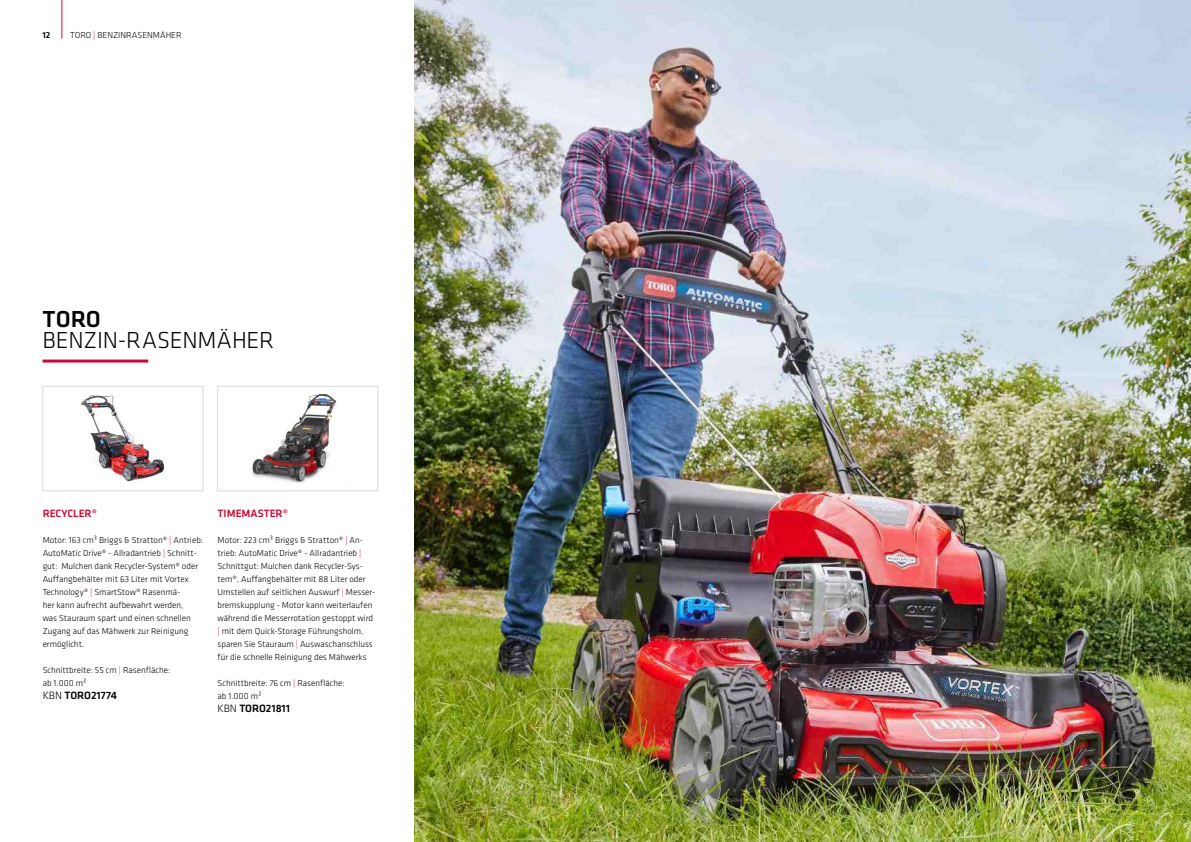
<style>
.page{position:relative;width:1191px;height:842px;background:#fff}
.page>*{position:absolute;margin:0;border:0;box-sizing:border-box;transform-origin:0 0}
.t1{font:300 24px "GC Klavika Fein";letter-spacing:-.01em;color:#000}
.t2{font:500 24px "GC Klavika Fein";color:#000}
.t3{font:500 11px "GC Klavika Fein";letter-spacing:-.01em;color:#000}
.t4{font:500 11px "GC Klavika Fein";color:#cc0935}
.t5{font:300 9px/13px "GC Klavika Fein";color:#000}
.t6{font:500 9px "GC Klavika Fein";color:#000}
.s1{color:#cc0935}
.s2{font-weight:300}
</style>
<div class="page">
<hr style="left:61px;top:0;width:1px;height:39px;background:#cc0935">
<img style="left:414px;top:0;width:777px;height:842px">
<hr style="left:43px;top:360px;width:105px;height:3px;background:#cc0935">
<img style="left:81px;top:395px;width:84px;height:87px">
<div style="left:43px;top:386px;width:160px;height:105px;border:1px solid #dadada"></div>
<img style="left:252px;top:395px;width:85px;height:88px">
<div style="left:217px;top:386px;width:161px;height:105px;border:1px solid #dadada"></div>
<p class="t6" style="left:43px;top:29px;width:9px">12</p>
<p class="t5" style="left:70px;top:29px;width:113px">TORO <span class="s1">|</span> BENZINRASENMÄHER</p>
<h1 class="t2" style="left:43px;top:303px;width:60px">TORO</h1>
<h1 class="t1" style="left:43px;top:326px;width:233px">BENZIN-RASENMÄHER</h1>
<p class="t4" style="left:43px;top:506px;width:56px">RECYCLER®</p>
<p class="t5" style="left:43px;top:533px;width:162px">Motor: 163 cm³ Briggs &amp; Stratton® <span class="s1">|</span> Antrieb:<br>AutoMatic Drive® - Allradantrieb <span class="s1">|</span> Schnitt&shy;gut: Mulchen dank Recycler-System® oder Auffangbehälter mit 63 Liter mit Vortex Technology® <span class="s1">|</span> SmartStow® Rasenmä-<br>her kann aufrecht aufbewahrt werden,<br>was Stauraum spart und einen schnellen Zugang auf das Mähwerk zur Reinigung ermöglicht.</p>
<p class="t5" style="left:43px;top:663px;width:129px">Schnittbreite: 55 cm <span class="s1">|</span> Rasenfläche: ab 1.000 m²</p>
<p class="t3" style="left:43px;top:688px;width:76px"><span class="s2">KBN</span> TORO21774</p>
<p class="t4" style="left:217px;top:506px;width:72px">TIMEMASTER®</p>
<p class="t5" style="left:217px;top:533px;width:159px">Motor: 223 cm³ Briggs &amp; Stratton® <span class="s1">|</span> An&shy;trieb: AutoMatic Drive® - Allradantrieb <span class="s1">| </span>Schnittgut: Mulchen dank Recycler-Sys&shy;tem®, Auffangbehälter mit 88 Liter oder Umstellen auf seitlichen Auswurf <span class="s1">|</span> Messer&shy;bremskupplung - Motor kann weiterlaufen während die Messerrotation gestoppt wird <span class="s1">|</span> mit dem Quick-Storage Führungsholm, sparen Sie Stauraum <span class="s1">|</span> Auswaschanschluss für die schnelle Reinigung des Mähwerks</p>
<p class="t5" style="left:217px;top:676px;width:129px">Schnittbreite: 76 cm <span class="s1">|</span> Rasenfläche: ab 1.000 m²</p>
<p class="t3" style="left:217px;top:701px;width:74px"><span class="s2">KBN</span> TORO21811</p>
</div>
